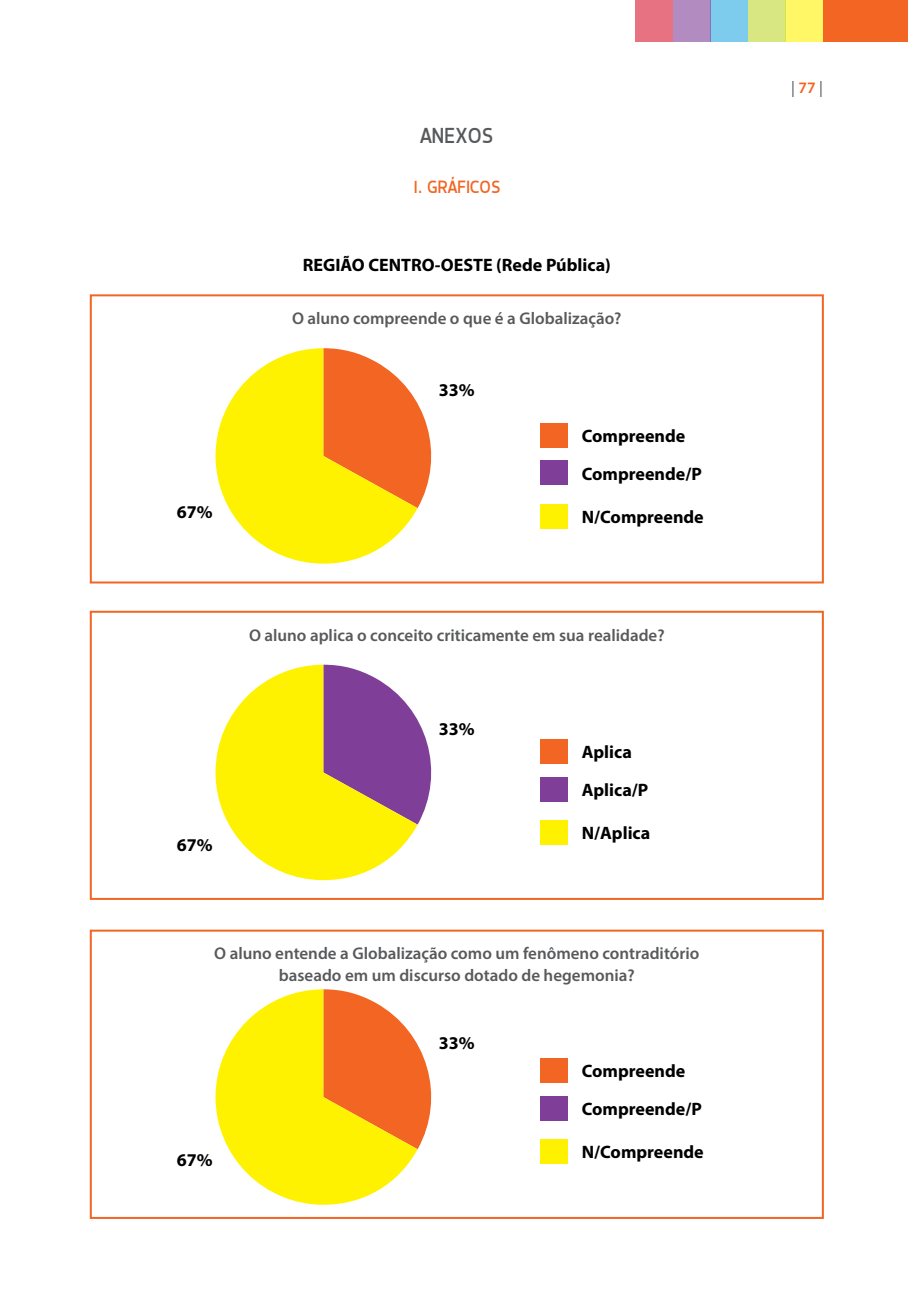
<style>
.page{position:relative;width:908px;height:1304px;background:#fff}
.page>*{position:absolute;margin:0;border:0;box-sizing:border-box;transform-origin:0 0}
.t1{font:22px "Dyno";color:#58595b}
.t2{font:700 18px/37.6px "Myriad Pro";color:#000}
.t3{font:18px "Dyno";color:#f26522}
.t4{font:600 17px/22px "Myriad Pro";color:#58595b;text-align:center}
.t5{font:16px "Myriad Pro";color:#58595b}
.s1{font-weight:600;color:#f26522}
</style>
<div class="page">
<div style="left:785px;top:0;width:37px;height:42px;background:#fff766"></div>
<div style="left:747px;top:0;width:38px;height:42px;background:#d8e782"></div>
<div style="left:710px;top:0;width:37px;height:42px;background:#7ecced"></div>
<div style="left:672px;top:0;width:38px;height:42px;background:#b28bc1"></div>
<div style="left:635px;top:0;width:37px;height:42px;background:#e77382"></div>
<div style="left:822px;top:0;width:85px;height:42px;background:#f26522"></div>
<div style="left:90px;top:294px;width:733px;height:289px;border:2px solid #f26522"></div>
<div style="left:540px;top:423px;width:27px;height:25px;background:#f26522"></div>
<div style="left:540px;top:460px;width:27px;height:25px;background:#7f3f98"></div>
<div style="left:540px;top:504px;width:27px;height:25px;background:#fff200"></div>
<svg style="left:215px;top:348px;width:217px;height:216px"></svg>
<div style="left:90px;top:611px;width:733px;height:289px;border:2px solid #f26522"></div>
<div style="left:540px;top:739px;width:27px;height:25px;background:#f26522"></div>
<div style="left:540px;top:777px;width:27px;height:25px;background:#7f3f98"></div>
<div style="left:540px;top:820px;width:27px;height:25px;background:#fff200"></div>
<svg style="left:215px;top:665px;width:217px;height:215px"></svg>
<div style="left:90px;top:930px;width:733px;height:289px;border:2px solid #f26522"></div>
<div style="left:540px;top:1058px;width:27px;height:25px;background:#f26522"></div>
<div style="left:540px;top:1096px;width:27px;height:25px;background:#7f3f98"></div>
<div style="left:540px;top:1139px;width:27px;height:25px;background:#fff200"></div>
<svg style="left:215px;top:989px;width:217px;height:216px"></svg>
<p class="t1" style="left:420px;top:123px;width:75px">ANEXOS</p>
<p class="t3" style="left:413px;top:176px;width:89px">1. GRÁFICOS</p>
<p class="t2" style="left:303px;top:246px;width:309px">REGIÃO CENTRO-OESTE (Rede Pública)</p>
<p class="t4" style="left:292px;top:307px;width:331px">O aluno compreende o que é a Globalização?</p>
<p class="t2" style="left:177px;top:492px;width:37px">67%</p>
<p class="t2" style="left:438px;top:370px;width:37px">33%</p>
<p class="t2" style="left:581px;top:417px;width:121px">Compreende<br>Compreende/P</p>
<p class="t2" style="left:581px;top:498px;width:123px">N/Compreende</p>
<p class="t2" style="left:177px;top:826px;width:37px">67%</p>
<p class="t4" style="left:249px;top:623px;width:417px">O aluno aplica o conceito criticamente em sua realidade?</p>
<p class="t2" style="left:438px;top:709px;width:37px">33%</p>
<p class="t2" style="left:581px;top:733px;width:68px">Aplica<br>Aplica/P</p>
<p class="t2" style="left:581px;top:814px;width:70px">N/Aplica</p>
<p class="t4" style="left:214px;top:942px;width:486px">O aluno entende a Globalização como um fenômeno contraditório baseado em um discurso dotado de hegemonia?</p>
<p class="t2" style="left:177px;top:1140px;width:37px">67%</p>
<p class="t2" style="left:438px;top:1024px;width:37px">33%</p>
<p class="t2" style="left:581px;top:1052px;width:121px">Compreende<br>Compreende/P</p>
<p class="t2" style="left:581px;top:1133px;width:123px">N/Compreende</p>
<p class="t5" style="left:790px;top:78px;width:33px">|<span class="s1">77</span>|</p>
</div>
